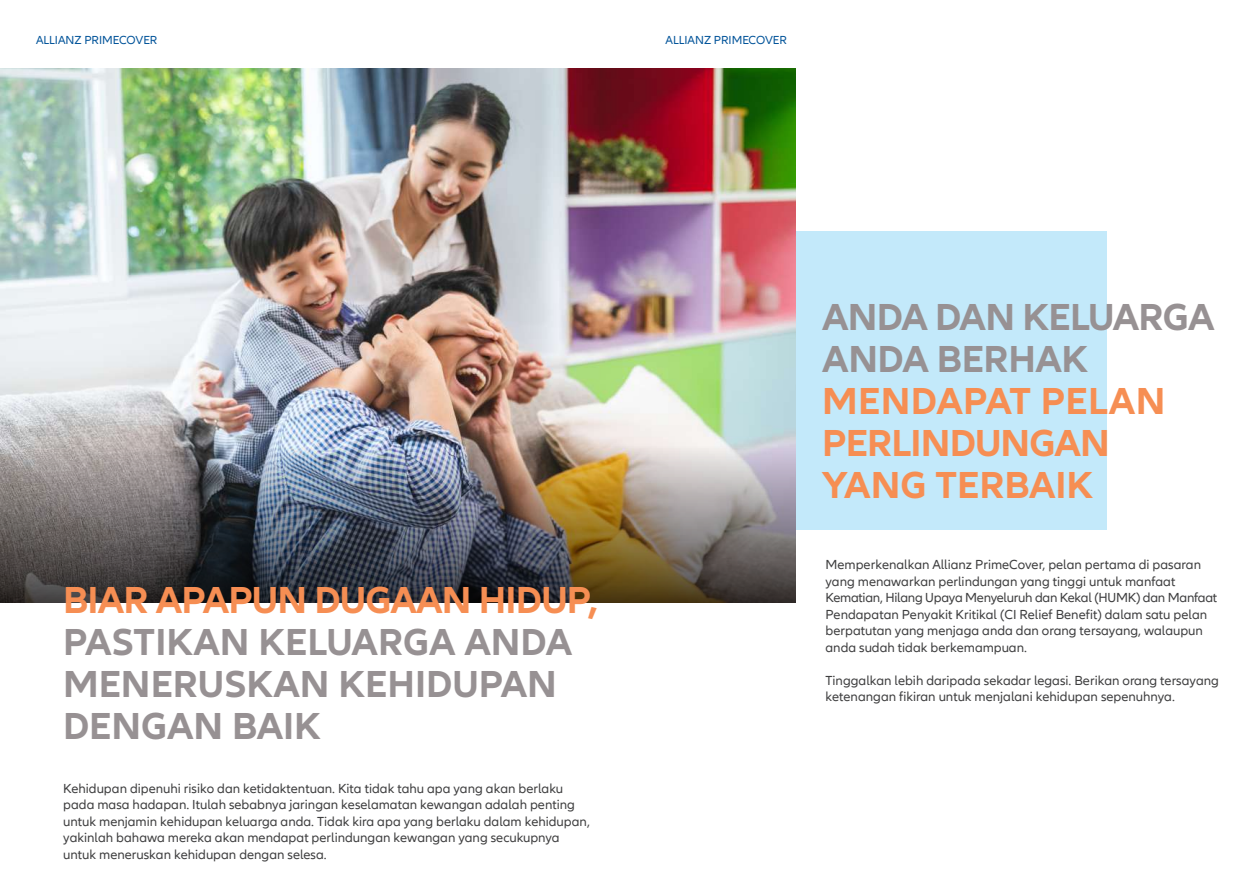
<style>
.page{position:relative;width:1259px;height:893px;background:#fff}
.page>*{position:absolute;margin:0;border:0;box-sizing:border-box;transform-origin:0 0}
.t1{font:700 39px/42px "Allianz Neo";letter-spacing:-.02em;color:#f68e53}
.t2{font:700 39px/42px "Allianz Neo";color:#979193}
.t3{font:700 39px/42px "Allianz Neo";letter-spacing:-.02em;color:#979193}
.t4{font:13.5px/16.5px "Allianz Neo";color:#3e3e3f}
.t5{font:12px "Allianz Neo";color:#015399}
</style>
<div class="page">
<div style="left:629px;top:232px;width:478px;height:298px;background:#c3e9fa"></div>
<img style="left:0;top:68px;width:795px;height:377px">
<img style="left:0;top:445px;width:795px;height:157px">
<p class="t5" style="left:36px;top:33px;width:123px">ALLIANZ PRIMECOVER</p>
<p class="t5" style="left:665px;top:33px;width:123px">ALLIANZ PRIMECOVER</p>
<h1 class="t1" style="left:63px;top:580px;width:536px">BIAR APAPUN DUGAAN HIDUP,</h1>
<h1 class="t2" style="left:63px;top:622px;width:510px">PASTIKAN KELUARGA ANDA<br>MENERUSKAN KEHIDUPAN<br>DENGAN BAIK</h1>
<p class="t4" style="left:63px;top:780px;width:528px">Kehidupan dipenuhi risiko dan ketidaktentuan. Kita tidak tahu apa yang akan berlaku pada masa hadapan. Itulah sebabnya jaringan keselamatan kewangan adalah penting untuk menjamin kehidupan keluarga anda. Tidak kira apa yang berlaku dalam kehidupan, yakinlah bahawa mereka akan mendapat perlindungan kewangan yang secukupnya untuk meneruskan kehidupan dengan selesa.</p>
<h1 class="t3" style="left:822px;top:297px;width:394px">ANDA DAN KELUARGA<br>ANDA BERHAK</h1>
<h1 class="t1" style="left:822px;top:381px;width:345px">MENDAPAT PELAN<br>PERLINDUNGAN<br>YANG TERBAIK</h1>
<p class="t4" style="left:825px;top:557px;width:393px">Memperkenalkan Allianz PrimeCover, pelan pertama di pasaran yang menawarkan perlindungan yang tinggi untuk manfaat Kematian, Hilang Upaya Menyeluruh dan Kekal (HUMK) dan Manfaat Pendapatan Penyakit Kritikal (CI Relief Benefit) dalam satu pelan berpatutan yang menjaga anda dan orang tersayang, walaupun anda sudah tidak berkemampuan.</p>
<p class="t4" style="left:825px;top:672px;width:395px">Tinggalkan lebih daripada sekadar legasi. Berikan orang tersayang ketenangan fikiran untuk menjalani kehidupan sepenuhnya.</p>
</div>
